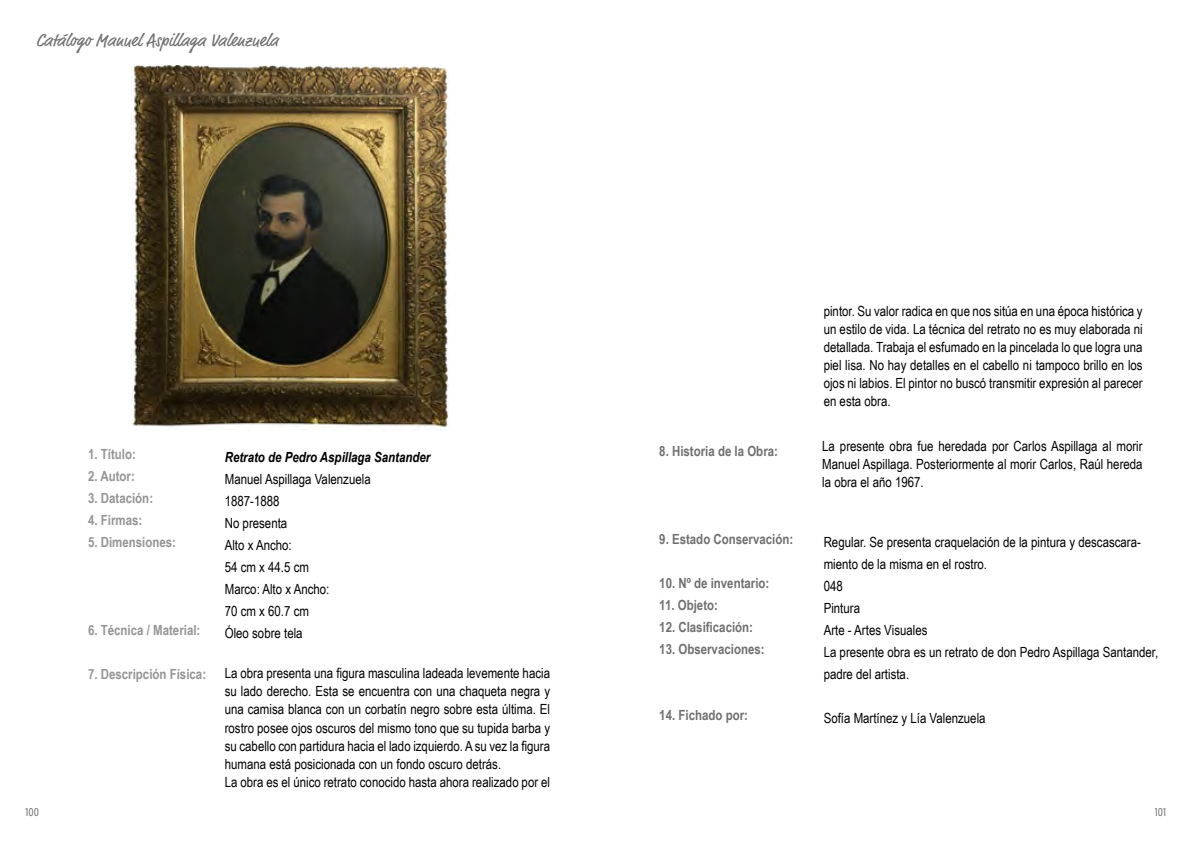
<style>
.page{position:relative;width:1191px;height:842px;background:#fff}
.page>*{position:absolute;margin:0;border:0;box-sizing:border-box;transform-origin:0 0}
.t1{font:18px "Market OT";color:#707070}
.t2{font:14px/22px "Arial Narrow";color:#000}
.t3{font:700 14px "Arial Narrow";color:#707070}
.t4{font:700 14px "Arial Narrow";color:#949494}
.t5{font:italic 700 14px "Arial Narrow";color:#000}
.t6{font:12px "Acumin Pro Cond";color:#707070}
</style>
<div class="page">
<img style="left:132px;top:65px;width:316px;height:366px">
<p class="t1" style="left:36px;top:29px;width:244px">Catálogo Manuel Aspillaga Valenzuela</p>
<p class="t4" style="left:88px;top:444px;width:49px">1. Título:</p>
<p class="t4" style="left:88px;top:466px;width:48px">2. Autor:</p>
<p class="t4" style="left:88px;top:488px;width:67px">3. Datación:</p>
<p class="t4" style="left:88px;top:510px;width:56px">4. Firmas:</p>
<p class="t4" style="left:88px;top:532px;width:90px">5. Dimensiones:</p>
<p class="t4" style="left:88px;top:620px;width:114px">6. Técnica / Material:</p>
<p class="t4" style="left:88px;top:664px;width:120px">7. Descripción Física:</p>
<p class="t5" style="left:225px;top:446px;width:207px">Retrato de Pedro Aspillaga Santander</p>
<p class="t2" style="left:225px;top:467px;width:147px">Manuel Aspillaga Valenzuela<br>1887-1888<br>No presenta<br>Alto x Ancho:<br>54 cm x 44.5 cm<br>Marco: Alto x Ancho:<br>70 cm x 60.7 cm<br>Óleo sobre tela</p>
<p class="t2" style="left:225px;top:664px;width:327px;line-height:18px">La obra presenta una figura masculina ladeada levemente hacia su lado derecho. Esta se encuentra con una chaqueta negra y una camisa blanca con un corbatín negro sobre esta última. El rostro posee ojos oscuros del mismo tono que su tupida barba y su cabello con partidura hacia el lado izquierdo. A su vez la figura humana está posicionada con un fondo oscuro detrás.<br>La obra es el único retrato conocido hasta ahora realizado por el</p>
<p class="t3" style="left:659px;top:440px;width:120px">8. Historia de la Obra:</p>
<p class="t3" style="left:659px;top:528px;width:135px">9. Estado Conservación:</p>
<p class="t3" style="left:659px;top:572px;width:112px">10. Nº de inventario:</p>
<p class="t3" style="left:659px;top:594px;width:60px">11. Objeto:</p>
<p class="t3" style="left:659px;top:616px;width:95px">12. Clasificación:</p>
<p class="t3" style="left:659px;top:638px;width:107px">13. Observaciones:</p>
<p class="t3" style="left:659px;top:704px;width:90px">14. Fichado por:</p>
<p class="t2" style="left:823px;top:302px;width:320px;line-height:18px;text-align:justify">pintor. Su valor radica en que nos sitúa en una época histórica y un estilo de vida. La técnica del retrato no es muy elaborada ni detallada. Trabaja el esfumado en la pincelada lo que logra una piel lisa. No hay detalles en el cabello ni tampoco brillo en los ojos ni labios. El pintor no buscó transmitir expresión al parecer en esta obra.</p>
<p class="t2" style="left:822px;top:436px;width:322px;line-height:18px;text-align:justify">La presente obra fue heredada por Carlos Aspillaga al morir Manuel Aspillaga. Posteriormente al morir Carlos, Raúl hereda la obra el año 1967.</p>
<p class="t2" style="left:823px;top:530px;width:336px">Regular. Se presenta craquelación de la pintura y descascara&shy;miento de la misma en el rostro.<br>048<br>Pintura<br>Arte - Artes Visuales<br>La presente obra es un retrato de don Pedro Aspillaga Santander, padre del artista.</p>
<p class="t2" style="left:823px;top:706px;width:163px">Sofía Martínez y Lía Valenzuela</p>
<p class="t6" style="left:26px;top:804px;width:15px">100</p>
<p class="t6" style="left:1154px;top:804px;width:13px">101</p>
</div>
